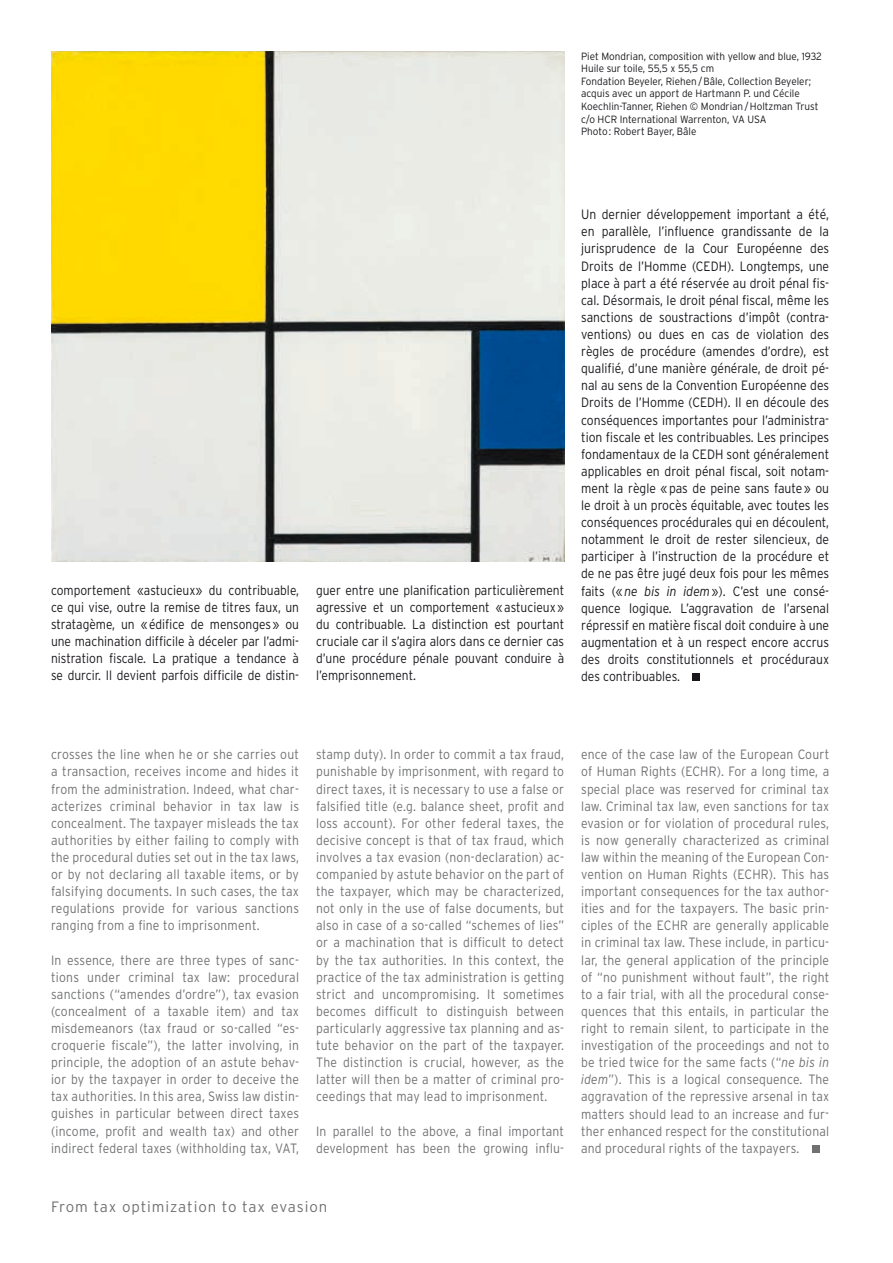
<style>
.page{position:relative;width:893px;height:1263px;background:#fff}
.page>*{position:absolute;margin:0;border:0;box-sizing:border-box;transform-origin:0 0}
.t1{font:300 15px "Interstate";letter-spacing:.06em;color:#707173}
.t2{font:300 13.5px/17.1px "Interstate";letter-spacing:.015em;color:#707173;text-align:justify;scale:.9 1}
.t3{font:300 13.5px/17.1px "Interstate";color:#1a171c;text-align:justify;scale:.9 1}
.t4{font:300 13.5px/17.1px "Interstate";color:#1a171c;text-align:justify;scale:.89 1}
.t5{font:300 10.5px/12.6px "Interstate";color:#1a171c;scale:.95 1}
.s1{font-style:italic}
</style>
<div class="page">
<div style="left:812px;top:1145px;width:7px;height:8px;background:#707173"></div>
<div style="left:692px;top:673px;width:8px;height:8px;background:#1a171c"></div>
<img style="left:51px;top:51px;width:513px;height:511px">
<p class="t5" style="left:581px;top:49px;width:255px">Piet Mondrian, composition with yellow and blue, 1932<br>Huile sur toile, 55,5 x 55,5 cm<br>Fondation Beyeler, Riehen/Bâle, Collection Beyeler; acquis avec un apport de Hartmann P. und Cécile Koechlin-Tanner, Riehen © Mondrian/Holtzman Trust c/o HCR International Warrenton, VA USA<br>Photo: Robert Bayer, Bâle</p>
<p class="t4" style="left:51px;top:581px;width:280px">comportement «astucieux» du contribuable, ce qui vise, outre la remise de titres faux, un stratagème, un «édifice de mensonges» ou une machination difficile à déceler par l’admi&shy;nistration fiscale. La pratique a tendance à se durcir. Il devient parfois difficile de distin-</p>
<p class="t4" style="left:316px;top:581px;width:280px">guer entre une planification particulièrement agressive et un comportement «astucieux» du contribuable. La distinction est pourtant cruciale car il s’agira alors dans ce dernier cas d’une procédure pénale pouvant conduire à l’emprisonnement.</p>
<p class="t3" style="left:581px;top:206px;width:277px">Un dernier développement important a été, en parallèle, l’influence grandissante de la jurisprudence de la Cour Européenne des Droits de l’Homme (CEDH). Longtemps, une place à part a été réservée au droit pénal fis&shy;cal. Désormais, le droit pénal fiscal, même les sanctions de soustractions d’impôt (contra&shy;ventions) ou dues en cas de violation des règles de procédure (amendes d’ordre), est qualifié, d’une manière générale, de droit pé&shy;nal au sens de la Convention Européenne des Droits de l’Homme (CEDH). Il en découle des conséquences importantes pour l’administra&shy;tion fiscale et les contribuables. Les principes fondamentaux de la CEDH sont généralement applicables en droit pénal fiscal, soit notam&shy;ment la règle «pas de peine sans faute» ou le droit à un procès équitable, avec toutes les conséquences procédurales qui en découlent, notamment le droit de rester silencieux, de participer à l’instruction de la procédure et de ne pas être jugé deux fois pour les mêmes faits («<span class="s1">ne bis in idem</span>»). C’est une consé&shy;quence logique. L’aggravation de l’arsenal répressif en matière fiscal doit conduire à une augmentation et à un respect encore accrus des droits constitutionnels et procéduraux des contribuables.</p>
<p class="t2" style="left:51px;top:746px;width:277px">crosses the line when he or she carries out a transaction, receives income and hides it from the administration. Indeed, what char&shy;acterizes criminal behavior in tax law is concealment. The taxpayer misleads the tax authorities by either failing to comply with the procedural duties set out in the tax laws, or by not declaring all taxable items, or by falsifying documents. In such cases, the tax regulations provide for various sanctions ranging from a fine to imprisonment.</p>
<p class="t2" style="left:51px;top:951px;width:277px">In essence, there are three types of sanc&shy;tions under criminal tax law: procedural sanctions (“amendes d’ordre”), tax evasion (concealment of a taxable item) and tax misdemeanors (tax fraud or so-called “es&shy;croquerie fiscale”), the latter involving, in principle, the adoption of an astute behav&shy;ior by the taxpayer in order to deceive the tax authorities. In this area, Swiss law distin&shy;guishes in particular between direct taxes (income, profit and wealth tax) and other indirect federal taxes (withholding tax, VAT,</p>
<p class="t2" style="left:316px;top:746px;width:277px">stamp duty). In order to commit a tax fraud, punishable by imprisonment, with regard to direct taxes, it is necessary to use a false or falsified title (e.g. balance sheet, profit and loss account). For other federal taxes, the decisive concept is that of tax fraud, which involves a tax evasion (non-declaration) ac&shy;companied by astute behavior on the part of the taxpayer, which may be characterized, not only in the use of false documents, but also in case of a so-called “schemes of lies” or a machination that is difficult to detect by the tax authorities. In this context, the practice of the tax administration is getting strict and uncompromising. It sometimes becomes difficult to distinguish between particularly aggressive tax planning and as&shy;tute behavior on the part of the taxpayer.<br>The distinction is crucial, however, as the latter will then be a matter of criminal pro&shy;ceedings that may lead to imprisonment.</p>
<p class="t2" style="left:316px;top:1122px;width:277px">In parallel to the above, a final important development has been the growing influ-</p>
<p class="t2" style="left:581px;top:746px;width:277px">ence of the case law of the European Court of Human Rights (ECHR). For a long time, a special place was reserved for criminal tax law. Criminal tax law, even sanctions for tax evasion or for violation of procedural rules, is now generally characterized as criminal law within the meaning of the European Con&shy;vention on Human Rights (ECHR). This has important consequences for the tax author&shy;ities and for the taxpayers. The basic prin&shy;ciples of the ECHR are generally applicable in criminal tax law. These include, in particu&shy;lar, the general application of the principle of “no punishment without fault”, the right to a fair trial, with all the procedural conse&shy;quences that this entails, in particular the right to remain silent, to participate in the investigation of the proceedings and not to be tried twice for the same facts (“<span class="s1">ne bis in idem</span>”). This is a logical consequence. The aggravation of the repressive arsenal in tax matters should lead to an increase and fur&shy;ther enhanced respect for the constitutional and procedural rights of the taxpayers.</p>
<p class="t1" style="left:51px;top:1198px;width:278px">From tax optimization to tax evasion</p>
</div>
